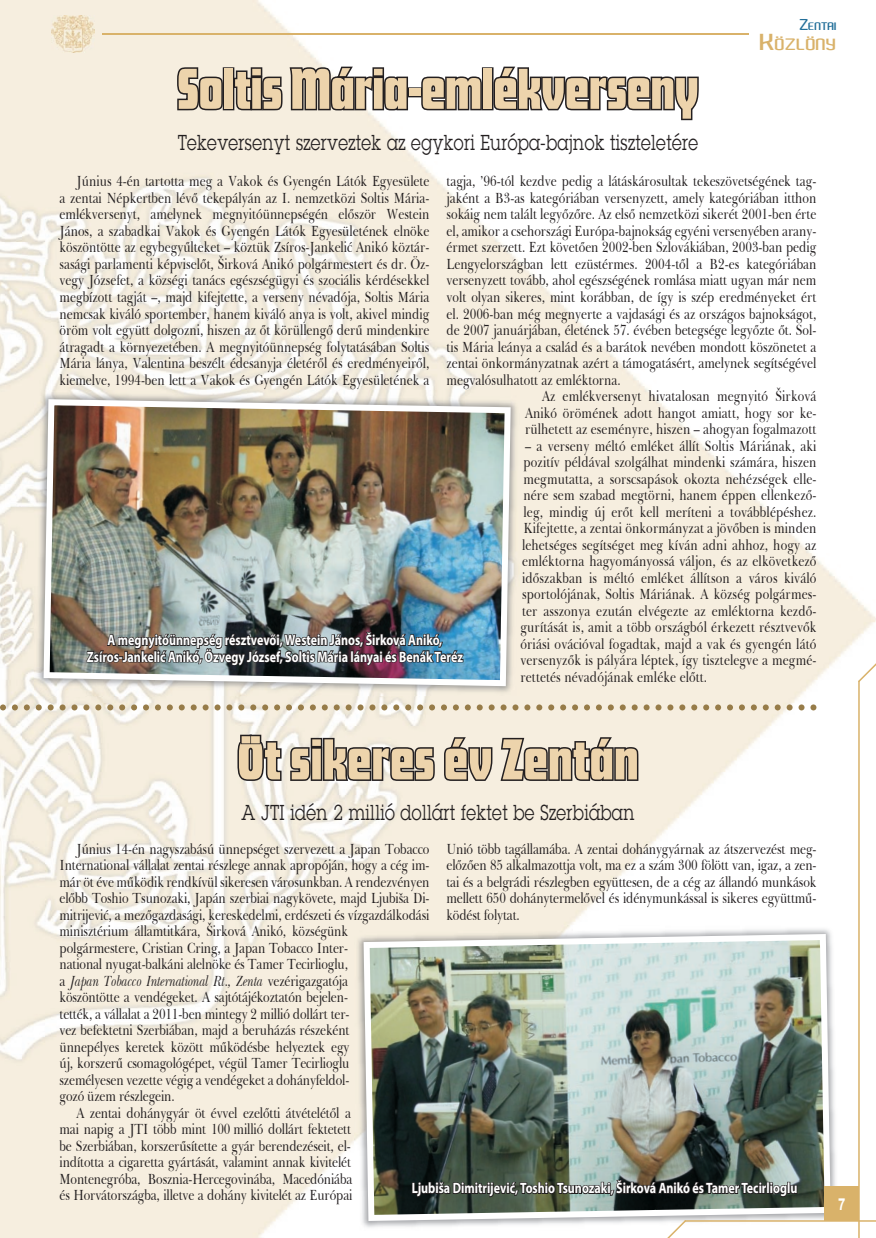
<style>
.page{position:relative;width:876px;height:1238px;background:#fff}
.page>*{position:absolute;margin:0;border:0;box-sizing:border-box;transform-origin:0 0}
.t1{font:60px "Futura Dis PEE";letter-spacing:.01em;color:#edd4ac;scale:.9 1}
.t2{font:21px "Lubalin Graph";letter-spacing:.02em;color:#231f20;scale:.8 1}
.t3{font:700 16.5px "Arial";color:#fff;scale:.8 1}
.t4{font:600 15.75px "Aldo";letter-spacing:-.03em;color:#d9b26a;scale:1.6 1}
.t5{font:15px/16.5px "Baskerville BT";letter-spacing:-.01em;color:#231f20;text-align:justify;scale:.8 1}
.t6{font:700 15px/16.5px "Myriad Pro";color:#fff;text-align:center;scale:.8 1}
.t7{font:15px "Baskerville BT";letter-spacing:.01em;color:#231f20;scale:.8 1}
.t8{font:italic 15px "Baskerville BT";letter-spacing:-.01em;color:#231f20;scale:.8 1}
.t9{font:600 10.5px "Aldo";letter-spacing:-.03em;color:#236f99;scale:1.6 1}
.s1{font-size:15px}
.s2{font-size:22.5px}
.s3{font-style:normal}
</style>
<div class="page">
<img style="left:0;top:0;width:833px;height:576px">
<svg style="left:175px;top:66px;width:50px;height:47px;background:#a8a299"></svg>
<div style="left:223px;top:67px;width:11px;height:43px;border:3px solid #231f20"></div>
<svg style="left:232px;top:64px;width:177px;height:48px"></svg>
<div style="left:407px;top:87px;width:15px;height:10px;border:3px solid #231f20"></div>
<svg style="left:419px;top:74px;width:64px;height:38px"></svg>
<div style="left:482px;top:67px;width:11px;height:43px;border:3px solid #231f20"></div>
<svg style="left:491px;top:64px;width:209px;height:58px"></svg>
<img style="left:35px;top:390px;width:485px;height:186px">
<img style="left:44px;top:399px;width:467px;height:177px">
<img style="left:0;top:576px;width:876px;height:661px">
<hr style="left:102px;top:33px;width:646px;height:1px;background:#d9b26a">
<img style="left:51px;top:15px;width:44px;height:38px">
<h1 class="t1" style="left:178px;top:59px;width:580px">Soltis Mária-emlékverseny</h1>
<h2 class="t2" style="left:178px;top:129px;width:652px">Tekeversenyt szerveztek az egykori Európa-bajnok tiszteletére</h2>
<p class="t9" style="left:800px;top:20px;width:25px"><span class="s1">Z</span>ENTAI</p>
<p class="t4" style="left:760px;top:35px;width:50px"><span class="s2">K</span>ÖZLÖNY</p>
<p class="t5" style="left:60px;top:173px;width:464px;text-indent:17px">Június 4-én tartotta meg a Vakok és Gyengén Látók Egyesülete a zentai Népkertben lévő tekepályán az I. nemzetközi Soltis Mária&shy;emlékversenyt, amelynek megnyitóünnepségén először Westein János, a szabadkai Vakok és Gyengén Látók Egyesületének elnöke köszöntötte az egybegyűlteket – köztük Zsíros-Jankelić Anikó köztár&shy;sasági parlamenti képviselőt, Širková Anikó polgármestert és dr. Öz&shy;vegy Józsefet, a községi tanács egészségügyi és szociális kérdésekkel megbízott tagját –, majd kifejtette, a verseny névadója, Soltis Mária nemcsak kiváló sportember, hanem kiváló anya is volt, akivel mindig öröm volt együtt dolgozni, hiszen az őt körüllengő derű mindenkire átragadt a környezetében. A megnyitóünnepség folytatásában Soltis Mária lánya, Valentina beszélt édesanyja életéről és eredményeiről, kiemelve, 1994-ben lett a Vakok és Gyengén Látók Egyesületének a</p>
<p class="t5" style="left:446px;top:173px;width:464px">tagja, ’96-tól kezdve pedig a látáskárosultak tekeszövetségének tag-</p>
<p class="t5" style="left:446px;top:189px;width:464px">jaként a B3-as kategóriában versenyzett, amely kategóriában itthon</p>
<p class="t5" style="left:446px;top:206px;width:464px">sokáig nem talált legyőzőre. Az első nemzetközi sikerét 2001-ben érte</p>
<p class="t5" style="left:446px;top:222px;width:464px">el, amikor a csehországi Európa-bajnokság egyéni versenyében arany-</p>
<p class="t5" style="left:446px;top:239px;width:464px">érmet szerzett. Ezt követően 2002-ben Szlovákiában, 2003-ban pedig</p>
<p class="t5" style="left:446px;top:255px;width:464px">Lengyelországban lett ezüstérmes. 2004-től a B2-es kategóriában</p>
<p class="t5" style="left:446px;top:272px;width:464px">versenyzett tovább, ahol egészségének romlása miatt ugyan már nem</p>
<p class="t5" style="left:446px;top:288px;width:464px">volt olyan sikeres, mint korábban, de így is szép eredményeket ért</p>
<p class="t5" style="left:446px;top:305px;width:464px">el. 2006-ban még megnyerte a vajdasági és az országos bajnokságot,</p>
<p class="t5" style="left:446px;top:321px;width:464px">de 2007 januárjában, életének 57. évében betegsége legyőzte őt. Sol-</p>
<p class="t5" style="left:446px;top:338px;width:464px">tis Mária leánya a család és a barátok nevében mondott köszönetet a</p>
<p class="t5" style="left:446px;top:354px;width:464px">zentai önkormányzatnak azért a támogatásért, amelynek segítségével</p>
<p class="t5" style="left:446px;top:371px;width:219px">megvalósulhatott az emléktorna.</p>
<p class="t7" style="left:542px;top:385px;width:345px">Az emlékversenyt hivatalosan megnyitó Širková</p>
<p class="t7" style="left:525px;top:402px;width:366px">Anikó örömének adott hangot amiatt, hogy sor ke-</p>
<p class="t7" style="left:525px;top:418px;width:366px">rülhetett az eseményre, hiszen – ahogyan fogalmazott</p>
<p class="t5" style="left:520px;top:437px;width:371px;text-indent:4px">– a verseny méltó emléket állít Soltis Máriának, aki pozitív példával szolgálhat mindenki számára, hiszen megmutatta, a sorscsapások okozta nehézségek elle&shy;nére sem szabad megtörni, hanem éppen ellenkező&shy;leg, mindig új erőt kell meríteni a továbblépéshez.<br>Kifejtette, a zentai önkormányzat a jövőben is minden lehetséges segítséget meg kíván adni ahhoz, hogy az emléktorna hagyományossá váljon, és az elkövetkező időszakban is méltó emléket állítson a város kiváló sportolójának, Soltis Máriának. A község polgármes&shy;ter asszonya ezután elvégezte az emléktorna kezdő&shy;gurítását is, amit a több országból érkezett résztvevők óriási ovációval fogadtak, majd a vak és gyengén látó versenyzők is pályára léptek, így tisztelegve a megmé&shy;rettetés névadójának emléke előtt.</p>
<p class="t6" style="left:87px;top:631px;width:472px">A megnyitóünnepség résztvevői, Westein János, Širková Anikó,<br>Zsíros-Jankelić Anikó, Özvegy József, Soltis Mária lányai és Benák Teréz</p>
<h1 class="t1" style="left:238px;top:729px;width:446px">Öt sikeres év Zentán</h1>
<h2 class="t2" style="left:242px;top:799px;width:492px">A JTI idén 2 millió dollárt fektet be Szerbiában</h2>
<p class="t5" style="left:77px;top:840px;width:443px">Június 14-én nagyszabású ünnepséget szervezett a Japan Tobacco</p>
<p class="t5" style="left:60px;top:856px;width:464px">International vállalat zentai részlege annak apropóján, hogy a cég im-</p>
<p class="t5" style="left:60px;top:873px;width:464px">már öt éve működik rendkívül sikeresen városunkban. A rendezvényen</p>
<p class="t5" style="left:60px;top:889px;width:464px">előbb Toshio Tsunozaki, Japán szerbiai nagykövete, majd Ljubiša Di-</p>
<p class="t5" style="left:60px;top:906px;width:464px">mitrijević, a mezőgazdasági, kereskedelmi, erdészeti és vízgazdálkodási</p>
<p class="t5" style="left:60px;top:922px;width:362px">minisztérium államtitkára, Širková Anikó, községünk</p>
<p class="t5" style="left:60px;top:939px;width:362px">polgármestere, Cristian Cring, a Japan Tobacco Inter-</p>
<p class="t5" style="left:60px;top:955px;width:362px">national nyugat-balkáni alelnöke és Tamer Tecirlioglu,</p>
<p class="t8" style="left:60px;top:970px;width:362px"><span class="s3">a</span> Japan Tobacco International Rt., Zenta <span class="s3">vezérigazgatója</span></p>
<p class="t5" style="left:60px;top:988px;width:362px">köszöntötte a vendégeket. A sajtótájékoztatón bejelen-</p>
<p class="t5" style="left:60px;top:1005px;width:364px">tették, a vállalat a 2011-ben mintegy 2 millió dollárt ter-</p>
<p class="t5" style="left:60px;top:1021px;width:364px">vez befektetni Szerbiában, majd a beruházás részeként</p>
<p class="t5" style="left:60px;top:1038px;width:364px">ünnepélyes keretek között működésbe helyeztek egy</p>
<p class="t5" style="left:60px;top:1054px;width:364px">új, korszerű csomagológépet, végül Tamer Tecirlioglu</p>
<p class="t5" style="left:60px;top:1071px;width:364px">személyesen vezette végig a vendégeket a dohányfeldol-</p>
<p class="t5" style="left:60px;top:1087px;width:145px">gozó üzem részlegein.</p>
<p class="t5" style="left:77px;top:1104px;width:344px">A zentai dohánygyár öt évvel ezelőtti átvételétől a</p>
<p class="t5" style="left:60px;top:1120px;width:366px">mai napig a JTI több mint 100 millió dollárt fektetett</p>
<p class="t5" style="left:60px;top:1137px;width:366px">be Szerbiában, korszerűsítette a gyár berendezéseit, el-</p>
<p class="t5" style="left:60px;top:1153px;width:366px">indította a cigaretta gyártását, valamint annak kivitelét</p>
<p class="t5" style="left:60px;top:1170px;width:368px">Montenegróba, Bosznia-Hercegovinába, Macedóniába</p>
<p class="t5" style="left:60px;top:1186px;width:368px">és Horvátországba, illetve a dohány kivitelét az Európai</p>
<p class="t5" style="left:446px;top:840px;width:464px">Unió több tagállamába. A zentai dohánygyárnak az átszervezést meg&shy;előzően 85 alkalmazottja volt, ma ez a szám 300 fölött van, igaz, a zen&shy;tai és a belgrádi részlegben együttesen, de a cég az állandó munkások mellett 650 dohánytermelővel és idénymunkással is sikeres együttmű&shy;ködést folytat.</p>
<p class="t6" style="left:412px;top:1179px;width:483px">Ljubiša Dimitrijević, Toshio Tsunozaki, Širková Anikó és Tamer Tecirlioglu</p>
<p class="t3" style="left:838px;top:1193px;width:11px">7</p>
</div>
